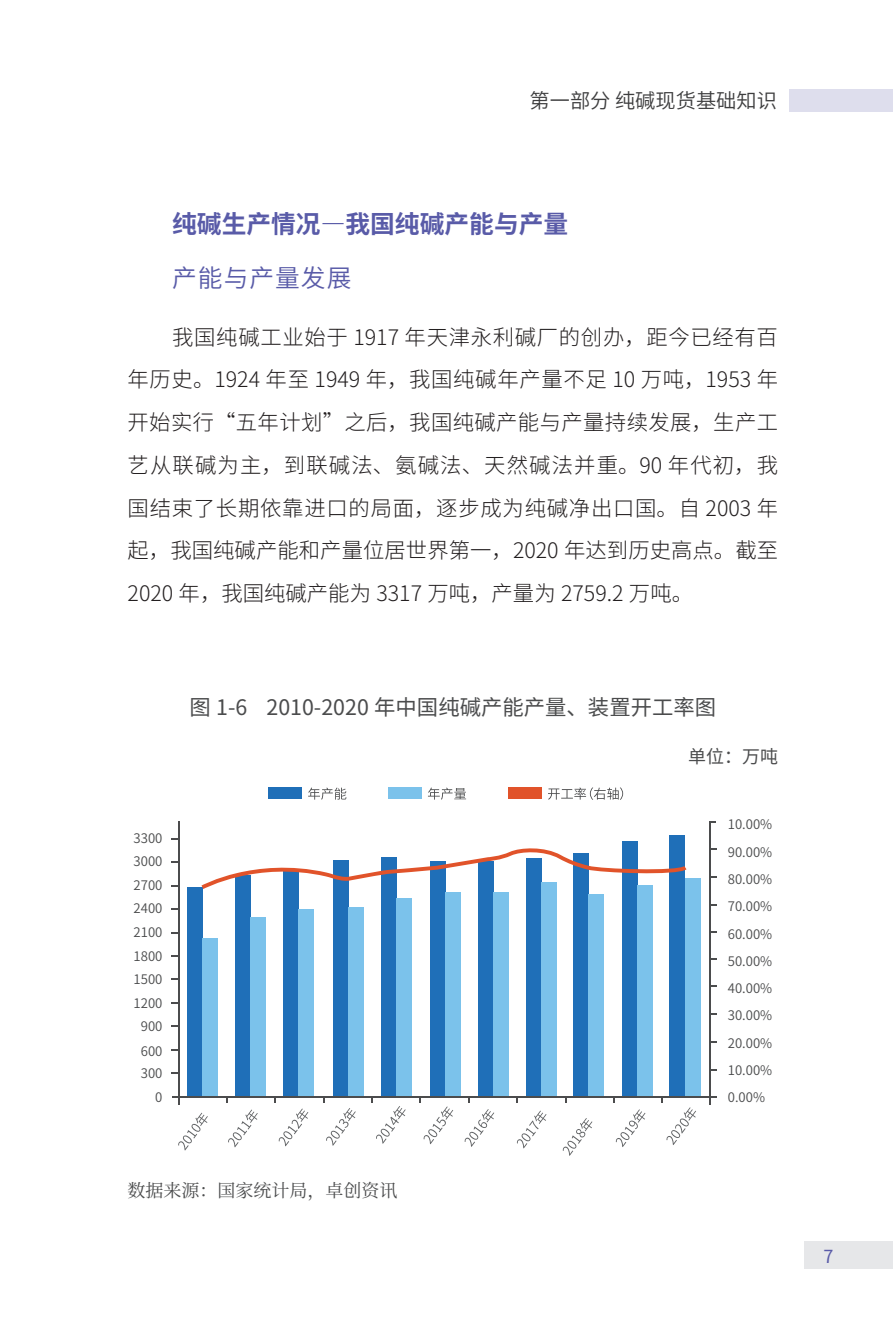
<style>
.page{position:relative;width:893px;height:1340px;background:#fff}
.page>*{position:absolute;margin:0;border:0;box-sizing:border-box;transform-origin:0 0}
.三级标题{font:700 24.75px "Source Han Sans CN";color:#595ba8}
.一级标题{font:24.75px "Source Han Sans CN";letter-spacing:.04em;color:#595ba8}
.三级标题-2{font:300 21.38px/42.8px "Source Han Sans CN";color:#231f20;text-align:justify}
.三级标题-3{font:21.38px "Source Han Sans CN";color:#4b4c4d}
.t1{font:20.25px "Source Han Sans CN";color:#3e3e3f}
.三级标题-4{font:18px "Source Han Serif CN";color:#4b4c4d}
.三级标题-5{font:18px "Source Han Sans CN";color:#4b4c4d}
.t2{font:18px "Source Han Sans CN";color:#595ba8}
.t3{font:13.05px "Source Han Sans CN";color:#4b4c4d}
</style>
<div class="page">
<div style="left:805px;top:1241px;width:88px;height:27px;background:#e6e7e9"></div>
<div style="left:789px;top:89px;width:104px;height:23px;background:#dedeed"></div>
<svg style="left:178px;top:1112px;width:30px;height:38px"></svg>
<svg style="left:228px;top:1109px;width:30px;height:38px"></svg>
<svg style="left:279px;top:1108px;width:29px;height:38px"></svg>
<svg style="left:465px;top:1109px;width:29px;height:37px"></svg>
<svg style="left:517px;top:1110px;width:29px;height:38px"></svg>
<svg style="left:563px;top:1118px;width:29px;height:37px"></svg>
<svg style="left:616px;top:1109px;width:29px;height:38px"></svg>
<hr style="left:178px;top:821px;width:1px;height:283px;background:#4b4c4d">
<svg style="left:171px;top:978px;width:7px;height:2px"></svg>
<svg style="left:171px;top:861px;width:7px;height:2px"></svg>
<hr style="left:709px;top:821px;width:1px;height:283px;background:#4b4c4d">
<svg style="left:710px;top:1041px;width:7px;height:2px"></svg>
<svg style="left:710px;top:1013px;width:7px;height:2px"></svg>
<svg style="left:710px;top:985px;width:7px;height:2px"></svg>
<svg style="left:710px;top:958px;width:7px;height:2px"></svg>
<svg style="left:710px;top:848px;width:7px;height:2px"></svg>
<svg style="left:323px;top:1097px;width:33px;height:48px"></svg>
<svg style="left:371px;top:1097px;width:35px;height:46px"></svg>
<svg style="left:420px;top:1097px;width:33px;height:47px"></svg>
<svg style="left:661px;top:1095px;width:35px;height:50px"></svg>
<div style="left:187px;top:887px;width:15px;height:209px;background:#1f6fb8"></div>
<div style="left:202px;top:938px;width:15px;height:158px;background:#7bc2eb"></div>
<div style="left:236px;top:875px;width:15px;height:221px;background:#1f6fb8"></div>
<div style="left:251px;top:917px;width:15px;height:179px;background:#7bc2eb"></div>
<div style="left:283px;top:871px;width:16px;height:225px;background:#1f6fb8"></div>
<div style="left:299px;top:909px;width:15px;height:187px;background:#7bc2eb"></div>
<div style="left:333px;top:860px;width:15px;height:236px;background:#1f6fb8"></div>
<div style="left:348px;top:907px;width:15px;height:189px;background:#7bc2eb"></div>
<div style="left:381px;top:856px;width:16px;height:240px;background:#1f6fb8"></div>
<div style="left:396px;top:897px;width:16px;height:199px;background:#7bc2eb"></div>
<div style="left:430px;top:860px;width:16px;height:236px;background:#1f6fb8"></div>
<div style="left:445px;top:892px;width:16px;height:204px;background:#7bc2eb"></div>
<div style="left:478px;top:860px;width:15px;height:236px;background:#1f6fb8"></div>
<div style="left:493px;top:892px;width:15px;height:204px;background:#7bc2eb"></div>
<div style="left:526px;top:858px;width:16px;height:238px;background:#1f6fb8"></div>
<div style="left:541px;top:882px;width:16px;height:214px;background:#7bc2eb"></div>
<div style="left:574px;top:853px;width:15px;height:243px;background:#1f6fb8"></div>
<div style="left:589px;top:894px;width:15px;height:202px;background:#7bc2eb"></div>
<div style="left:622px;top:841px;width:15px;height:255px;background:#1f6fb8"></div>
<div style="left:637px;top:885px;width:15px;height:211px;background:#7bc2eb"></div>
<div style="left:670px;top:835px;width:15px;height:261px;background:#1f6fb8"></div>
<div style="left:685px;top:878px;width:15px;height:218px;background:#7bc2eb"></div>
<hr style="left:172px;top:1096px;width:545px;height:1px;background:#4b4c4d">
<svg style="left:201px;top:846px;width:485px;height:43px"></svg>
<svg style="left:308px;top:787px;width:38px;height:12px"></svg>
<div style="left:268px;top:787px;width:34px;height:12px;background:#1f6fb8"></div>
<svg style="left:428px;top:787px;width:38px;height:12px"></svg>
<div style="left:388px;top:787px;width:33px;height:12px;background:#7bc2eb"></div>
<svg style="left:548px;top:787px;width:75px;height:13px"></svg>
<div style="left:508px;top:787px;width:33px;height:12px;background:#e1532a"></div>
<p class="t1" style="left:529px;top:89px;width:249px">第一部分 纯碱现货基础知识</p>
<p class="三级标题" style="left:172px;top:211px;width:397px">纯碱生产情况—我国纯碱产能与产量</p>
<p class="一级标题" style="left:172px;top:264px;width:181px">产能与产量发展</p>
<p class="三级标题-2" style="left:128px;top:316px;width:652px;text-indent:45px">我国纯碱工业始于 1917 年天津永利碱厂的创办，距今已经有百年历史。1924 年至 1949 年，我国纯碱年产量不足 10 万吨，1953 年开始实行“五年计划”之后，我国纯碱产能与产量持续发展，生产工艺从联碱为主，到联碱法、氨碱法、天然碱法并重。90 年代初，我国结束了长期依靠进口的局面，逐步成为纯碱净出口国。自 2003 年起，我国纯碱产能和产量位居世界第一，2020 年达到历史高点。截至2020 年，我国纯碱产能为 3317 万吨，产量为 2759.2 万吨。</p>
<p class="三级标题-3" style="left:189px;top:695px;width:528px">图 1-6 2010-2020 年中国纯碱产能产量、装置开工率图</p>
<p class="三级标题-5" style="left:688px;top:746px;width:91px">单位：万吨</p>
<p class="t3" style="left:134px;top:830px;width:30px">3300</p>
<p class="t3" style="left:134px;top:853px;width:30px">3000</p>
<p class="t3" style="left:134px;top:878px;width:30px">2700</p>
<p class="t3" style="left:134px;top:900px;width:30px">2400</p>
<p class="t3" style="left:134px;top:924px;width:30px">2100</p>
<p class="t3" style="left:134px;top:948px;width:30px">1800</p>
<p class="t3" style="left:134px;top:972px;width:30px">1500</p>
<p class="t3" style="left:134px;top:995px;width:30px">1200</p>
<p class="t3" style="left:141px;top:1018px;width:23px">900</p>
<p class="t3" style="left:141px;top:1043px;width:23px">600</p>
<p class="t3" style="left:141px;top:1066px;width:23px">300</p>
<p class="t3" style="left:155px;top:1090px;width:9px">0</p>
<p class="三级标题-4" style="left:128px;top:1180px;width:271px">数据来源：国家统计局，卓创资讯</p>
<p class="t3" style="left:728px;top:817px;width:46px">10.00%</p>
<p class="t3" style="left:728px;top:844px;width:46px">90.00%</p>
<p class="t3" style="left:728px;top:871px;width:46px">80.00%</p>
<p class="t3" style="left:728px;top:899px;width:46px">70.00%</p>
<p class="t3" style="left:728px;top:926px;width:46px">60.00%</p>
<p class="t3" style="left:728px;top:953px;width:46px">50.00%</p>
<p class="t3" style="left:728px;top:981px;width:46px">40.00%</p>
<p class="t3" style="left:728px;top:1008px;width:46px">30.00%</p>
<p class="t3" style="left:728px;top:1035px;width:46px">20.00%</p>
<p class="t3" style="left:728px;top:1062px;width:46px">10.00%</p>
<p class="t3" style="left:728px;top:1090px;width:39px">0.00%</p>
<p class="t2" style="left:823px;top:1246px;width:11px">7</p>
</div>
